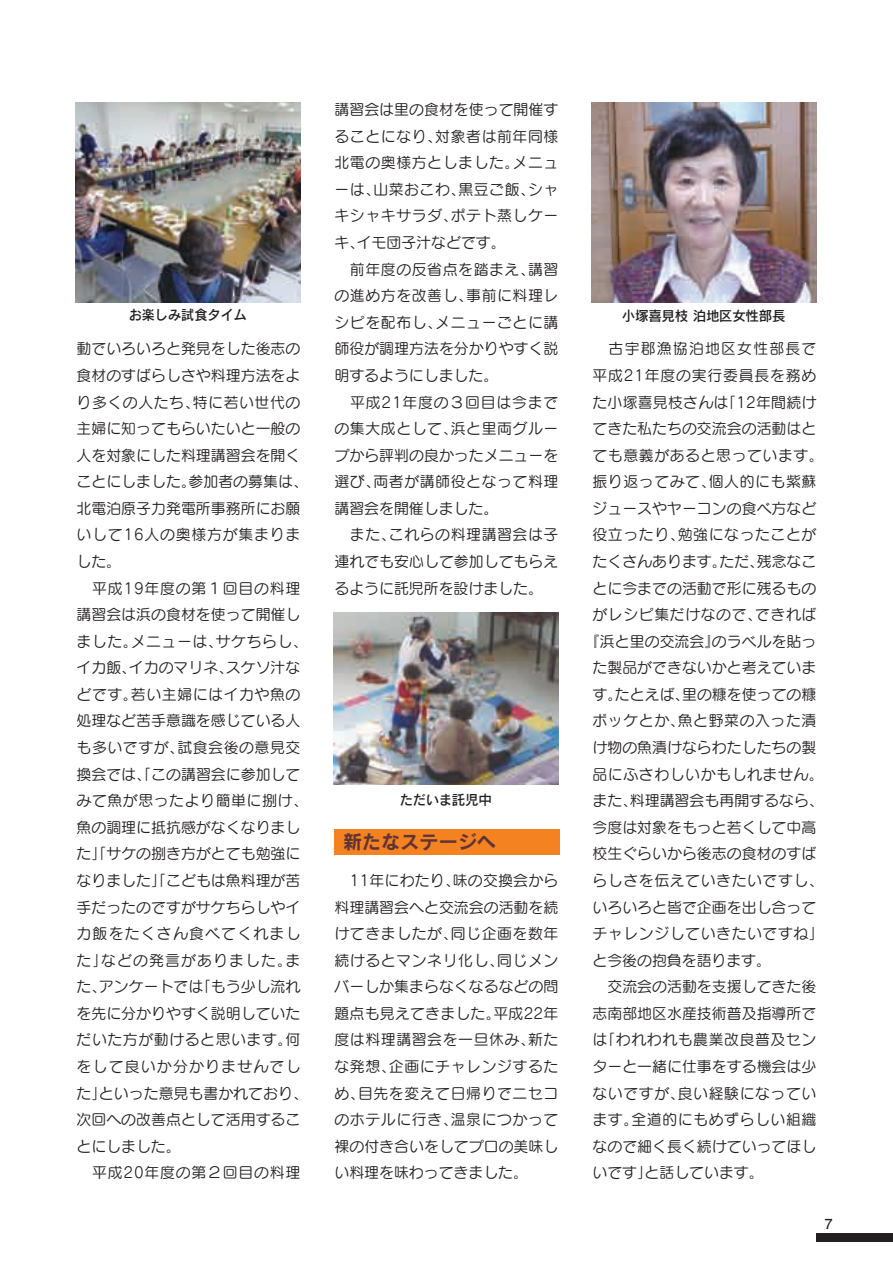
<style>
.page{position:relative;width:893px;height:1263px;background:#fff}
.page>*{position:absolute;margin:0;border:0;box-sizing:border-box;transform-origin:0 0}
.t1{font:19.2px "Rodin Pro N B";color:#603336}
.t2{font:14.85px/26.5px "Seurat Pro N M";letter-spacing:.005em;color:#231f20}
.t3{font:14.85px/26.5px "Seurat Pro N M";letter-spacing:.04em;color:#231f20}
.t4{font:14.85px "Seurat Pro N M";letter-spacing:.055em;color:#231f20}
.t5{font:14.85px "Seurat Pro N M";letter-spacing:.08em;color:#231f20}
.t6{font:13.8px "Rodin Pro N DB";letter-spacing:-.02em;color:#231f20}
.t7{font:13.8px "Rodin Pro N DB";color:#231f20;scale:.95 1}
.t8{font:700 13.8px "Futo Go B101 Pro";color:#231f20}
</style>
<div class="page">
<div style="left:334px;top:829px;width:226px;height:26px;background:#f58220"></div>
<img style="left:333px;top:612px;width:225px;height:173px">
<img style="left:75px;top:102px;width:225px;height:201px">
<img style="left:591px;top:102px;width:225px;height:201px">
<div style="left:816px;top:1233px;width:77px;height:9px;background:#231f20"></div>
<p class="t3" style="left:334px;top:96px;width:225px">講習会は里の食材を使って開催することになり、対象者は前年同様北電の奥様方としました。メニューは、山菜おこわ、黒豆ご飯、シャキシャキサラダ、ポテト蒸しケーキ、イモ団子汁などです。<br>　前年度の反省点を踏まえ、講習の進め方を改善し、事前に料理レシピを配布し、メニューごとに講師役が調理方法を分かりやすく説明するようにしました。<br>　平成21年度の３回目は今までの集大成として、浜と里両グループから評判の良かったメニューを選び、両者が講師役となって料理講習会を開催しました。<br>　また、これらの料理講習会は子連れでも安心して参加してもらえるように託児所を設けました。</p>
<p class="t7" style="left:129px;top:305px;width:126px">お楽しみ試食タイム</p>
<p class="t6" style="left:622px;top:307px;width:165px">小塚喜見枝 泊地区女性部長</p>
<p class="t2" style="left:77px;top:335px;width:233px">動でいろいろと発見をした後志の食材のすばらしさや料理方法をより多くの人たち、特に若い世代の主婦に知ってもらいたいと一般の人を対象にした料理講習会を開くことにしました。参加者の募集は、北電泊原子力発電所事務所にお願いして16人の奥様方が集まりました。<br>　平成19年度の第１回目の料理講習会は浜の食材を使って開催しました。メニューは、サケちらし、イカ飯、イカのマリネ、スケソ汁などです。若い主婦にはイカや魚の処理など苦手意識を感じている人も多いですが、試食会後の意見交換会では、「この講習会に参加してみて魚が思ったより簡単に捌け、魚の調理に抵抗感がなくなりました」「サケの捌き方がとても勉強になりました」「こどもは魚料理が苦手だったのですがサケちらしやイカ飯をたくさん食べてくれました」などの発言がありました。また、アンケートでは「もう少し流れを先に分かりやすく説明していただいた方が動けると思います。何をして良いか分かりませんでした」といった意見も書かれており、次回への改善点として活用することにしました。<br>　平成20年度の第２回目の料理</p>
<p class="t5" style="left:592px;top:339px;width:225px">　古宇郡漁協泊地区女性部長で</p>
<p class="t4" style="left:592px;top:366px;width:225px">平成21年度の実行委員長を務め</p>
<p class="t2" style="left:592px;top:388px;width:225px">た小塚喜見枝さんは「12年間続け</p>
<p class="t2" style="left:592px;top:415px;width:225px">てきた私たちの交流会の活動はと</p>
<p class="t3" style="left:592px;top:441px;width:233px">ても意義があると思っています。</p>
<p class="t3" style="left:592px;top:468px;width:225px">振り返ってみて、個人的にも紫蘇</p>
<p class="t2" style="left:592px;top:494px;width:225px">ジュースやヤーコンの食べ方など</p>
<p class="t3" style="left:592px;top:521px;width:225px">役立ったり、勉強になったことが</p>
<p class="t2" style="left:592px;top:548px;width:225px">たくさんあります。ただ、残念なこ</p>
<p class="t2" style="left:592px;top:574px;width:225px">とに今までの活動で形に残るもの</p>
<p class="t3" style="left:592px;top:601px;width:225px">がレシピ集だけなので、できれば</p>
<p class="t2" style="left:585px;top:627px;width:233px">『浜と里の交流会』のラベルを貼っ</p>
<p class="t2" style="left:592px;top:654px;width:225px">た製品ができないかと考えていま</p>
<p class="t2" style="left:592px;top:680px;width:225px">す。たとえば、里の糠を使っての糠</p>
<p class="t3" style="left:592px;top:707px;width:225px">ボッケとか、魚と野菜の入った漬</p>
<p class="t2" style="left:592px;top:734px;width:225px">け物の魚漬けならわたしたちの製</p>
<p class="t3" style="left:592px;top:760px;width:233px">品にふさわしいかもしれません。</p>
<p class="t2" style="left:592px;top:787px;width:233px">また、料理講習会も再開するなら、</p>
<p class="t2" style="left:592px;top:813px;width:225px">今度は対象をもっと若くして中高</p>
<p class="t2" style="left:592px;top:840px;width:225px">校生ぐらいから後志の食材のすば</p>
<p class="t3" style="left:592px;top:867px;width:233px">らしさを伝えていきたいですし、</p>
<p class="t2" style="left:592px;top:893px;width:225px">いろいろと皆で企画を出し合って</p>
<p class="t3" style="left:592px;top:920px;width:233px">チャレンジしていきたいですね」</p>
<p class="t2" style="left:592px;top:946px;width:180px">と今後の抱負を語ります。</p>
<p class="t2" style="left:592px;top:973px;width:225px">　交流会の活動を支援してきた後</p>
<p class="t2" style="left:592px;top:999px;width:225px">志南部地区水産技術普及指導所で</p>
<p class="t3" style="left:592px;top:1026px;width:225px">は「われわれも農業改良普及セン</p>
<p class="t2" style="left:592px;top:1053px;width:225px">ターと一緒に仕事をする機会は少</p>
<p class="t3" style="left:592px;top:1079px;width:225px">ないですが、良い経験になってい</p>
<p class="t3" style="left:592px;top:1106px;width:225px">ます。全道的にもめずらしい組織</p>
<p class="t2" style="left:592px;top:1132px;width:225px">なので細く長く続けていってほし</p>
<p class="t2" style="left:592px;top:1159px;width:173px">いです」と話しています。</p>
<p class="t6" style="left:400px;top:790px;width:94px">ただいま託児中</p>
<p class="t1" style="left:343px;top:829px;width:155px">新たなステージへ</p>
<p class="t2" style="left:334px;top:867px;width:225px;text-align:justify">　11年にわたり、味の交換会から料理講習会へと交流会の活動を続けてきましたが、同じ企画を数年続けるとマンネリ化し、同じメンバーしか集まらなくなるなどの問題点も見えてきました。平成22年度は料理講習会を一旦休み、新たな発想、企画にチャレンジするため、目先を変えて日帰りでニセコのホテルに行き、温泉につかって裸の付き合いをしてプロの美味しい料理を味わってきました。</p>
<p class="t8" style="left:825px;top:1213px;width:9px">7</p>
</div>
